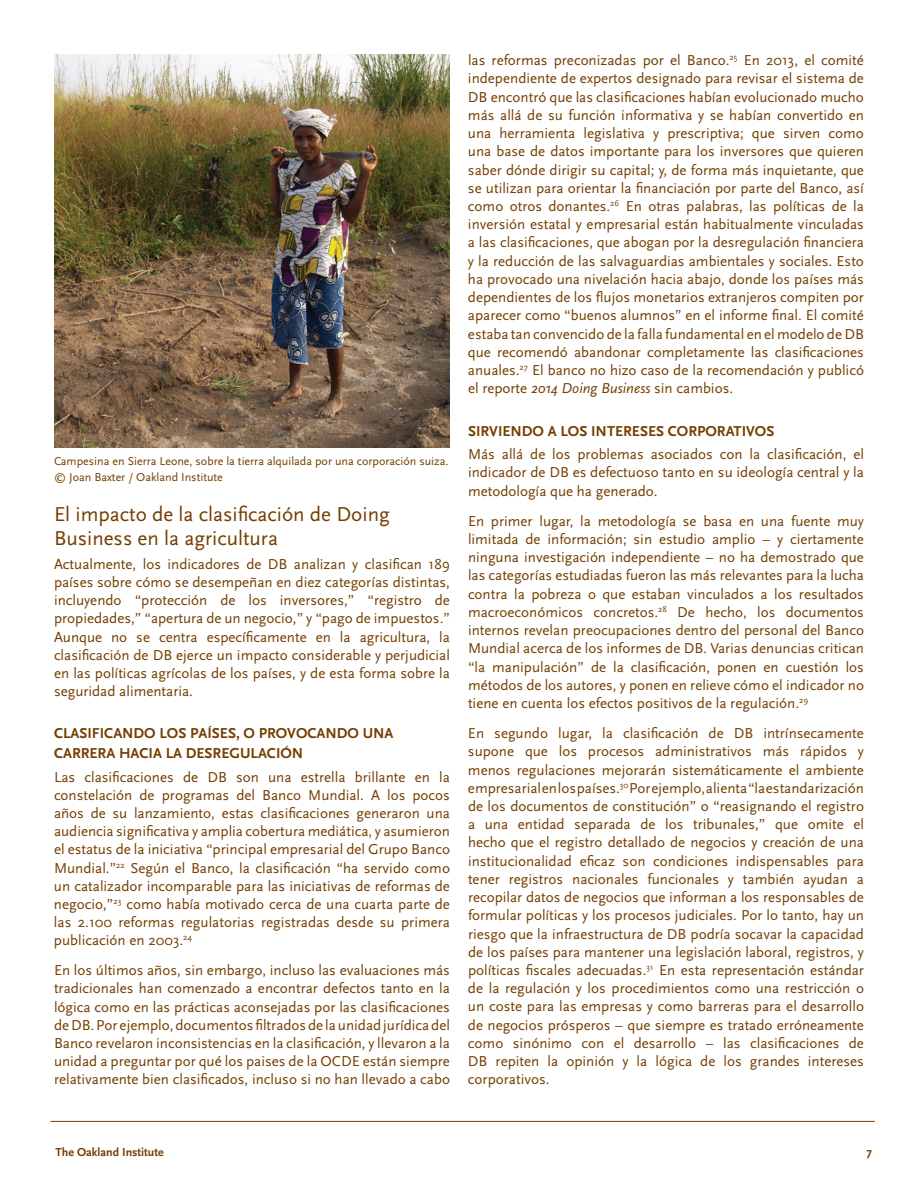
<style>
.page{position:relative;width:918px;height:1188px;background:#fff}
.page>*{position:absolute;margin:0;border:0;box-sizing:border-box;transform-origin:0 0}
.t1{font:21px/24.2px "Scala Sans";color:#753e00}
.t2{font:15px/18.1px "Scala Sans";color:#753e00;text-align:justify}
.t3{font:700 15px/19.6px "Scala Sans";color:#753e00}
.t4{font:12px/16.5px "Scala Sans";color:#753e00}
.t5{font:700 12px "Scala Sans";color:#753e00}
.s1{font-style:italic}
</style>
<div class="page">
<hr style="left:50px;top:1121px;width:825px;height:1px;background:#753e00">
<img style="left:54px;top:54px;width:396px;height:393px">
<p class="t4" style="left:54px;top:453px;width:396px">Campesina en Sierra Leone, sobre la tierra alquilada por una corporación suiza. © Joan Baxter / Oakland I nstitute</p>
<h1 class="t1" style="left:54px;top:503px;width:337px">El impacto de la clasificación de Doing<br>Business en la agricultura</h1>
<p class="t2" style="left:54px;top:555px;width:398px">Actualmente, los indicadores de DB analizan y clasifican 189 países sobre cómo se desempeñan en diez categorías distintas, incluyendo “protección de los inversores,” “registro de propiedades,” “apertura de un negocio,” y “pago de impuestos.” Aunque no se centra específicamente en la agricultura, la clasificación de DB ejerce un impacto considerable y perjudicial en las políticas agrícolas de los países, y de esta forma sobre la seguridad alimentaria.</p>
<p class="t3" style="left:54px;top:724px;width:341px">CLASI FICANDO LOS PAÍSES, O PROVOCANDO UNA<br>CARRERA HACIA LA DESREGULACIÓN</p>
<p class="t2" style="left:54px;top:768px;width:163px">Las clasificaciones de DB</p>
<p class="t2" style="left:54px;top:768px;width:398px;text-indent:182px">son una estrella brillante en la constelación de programas del Banco M undial. A los pocos años de su lanzamiento, estas clasificaciones generaron una audiencia significativa y amplia cobertura mediática, y asumieron el estatus de la iniciativa “principal empresarial del Grupo Banco M undial.”<sup>22</sup> Según el Banco, la clasificación “ha servido como un catalizador incomparable para las iniciativas de reformas de negocio,”<sup>23</sup> como había motivado cerca de una cuarta parte de las 2.100 reformas regulatorias registradas desde su primera publicación en 2003.<sup>24</sup></p>
<p class="t2" style="left:54px;top:962px;width:398px">En los últimos años, sin embargo, incluso las evaluaciones más tradicionales han comenzado a encontrar defectos tanto en la lógica como en las prácticas aconsejadas por las clasificaciones de DB. Por ejemplo, documentos filtrados de la unidad jurídica del Banco revelaron inconsistencias en la clasificación, y llevaron a la unidad a preguntar por qué los paises de la OCDE están siempre relativamente bien clasificados, incluso si no han llevado a cabo</p>
<p class="t2" style="left:468px;top:52px;width:398px;text-align:left">las reformas preconizadas por el Banco.<sup>25</sup> En 2013, el comité independiente de expertos designado para revisar el sistema de DB encontró que las clasificaciones habían evolucionado mucho más allá de su función informativa y se habían convertido en una herramienta legislativa y prescriptiva; que sirven como una base de datos importante para los inversores que quieren saber dónde dirigir su capital; y, de forma más inquietante, que se utilizan para orientar la financiación por parte del Banco, así como otros donantes.<sup>26</sup> En otras palabras, las políticas de la inversión estatal y empresarial están habitualmente vinculadas a las clasificaciones, que abogan por la desregulación financiera y la reducción de las salvaguardias ambientales y sociales. Esto ha provocado una nivelación hacia abajo, donde los países más dependientes de los flujos monetarios extranjeros compiten por aparecer como “buenos alumnos” en el informe final. El comité estaba tan convencido de la falla fundamental en el modelo de DB que recomendó abandonar completamente las clasificaciones anuales.<sup>27</sup> El banco no hizo caso de la recomendación y publicó el reporte <span class="s1">2014 Doing Business</span> sin cambios.</p>
<p class="t3" style="left:468px;top:421px;width:308px">SI RVI ENDO A LOS I NTERESES CORPORATIVOS</p>
<p class="t2" style="left:468px;top:445px;width:398px">M ás allá de los problemas asociados con la clasificación, el indicador de DB es defectuoso tanto en su ideología central y la metodología que ha generado.</p>
<p class="t2" style="left:468px;top:512px;width:398px">En primer lugar, la metodología se basa en una fuente muy limitada de información; sin estudio amplio – y ciertamente ninguna investigación independiente – no ha demostrado que las categorías estudiadas fueron las más relevantes para la lucha contra la pobreza o que estaban vinculados a los resultados macroeconómicos concretos.<sup>28</sup> De hecho, los documentos internos revelan preocupaciones dentro del personal del Banco M undial acerca de los informes de DB. Varias denuncias critican “la manipulación” de la clasificación, ponen en cuestión los métodos de los autores, y ponen en relieve cómo el indicador no tiene en cuenta los efectos positivos de la regulación.<sup>29</sup></p>
<p class="t2" style="left:468px;top:724px;width:276px">En segundo lugar, la clasificación de DB</p>
<p class="t2" style="left:468px;top:724px;width:398px;text-indent:295px">intrínsecamente supone que los procesos administrativos más rápidos y menos regulaciones mejorarán sistemáticamente el ambiente empresarial en los países.<sup>30</sup>Por ejemplo, alienta “la estandarización de los documentos de constitución” o “reasignando el registro a una entidad separada de los tribunales,” que omite el hecho que el registro detallado de negocios y creación de una institucionalidad eficaz son condiciones indispensables para tener registros nacionales funcionales y también ayudan a recopilar datos de negocios que informan a los responsables de formular políticas y los procesos judiciales. Por lo tanto, hay un riesgo que la infraestructura de DB podría socavar la capacidad de los países para mantener una legislación laboral, registros, y políticas fiscales adecuadas.<sup>31</sup> E n esta representación estándar de la regulación y los procedimientos como una restricción o un coste para las empresas y como barreras para el desarrollo de negocios prósperos – que siempre es tratado erróneamente como sinónimo con el desarrollo – las clasificaciones de DB</p>
<p class="t2" style="left:468px;top:1052px;width:398px;text-indent:28px">repiten la opinión y la lógica de los grandes intereses corporativos.</p>
<p class="t5" style="left:56px;top:1146px;width:110px">THE OAKLAND INSTITUTE</p>
<p class="t5" style="left:866px;top:1146px;width:7px">7</p>
</div>
